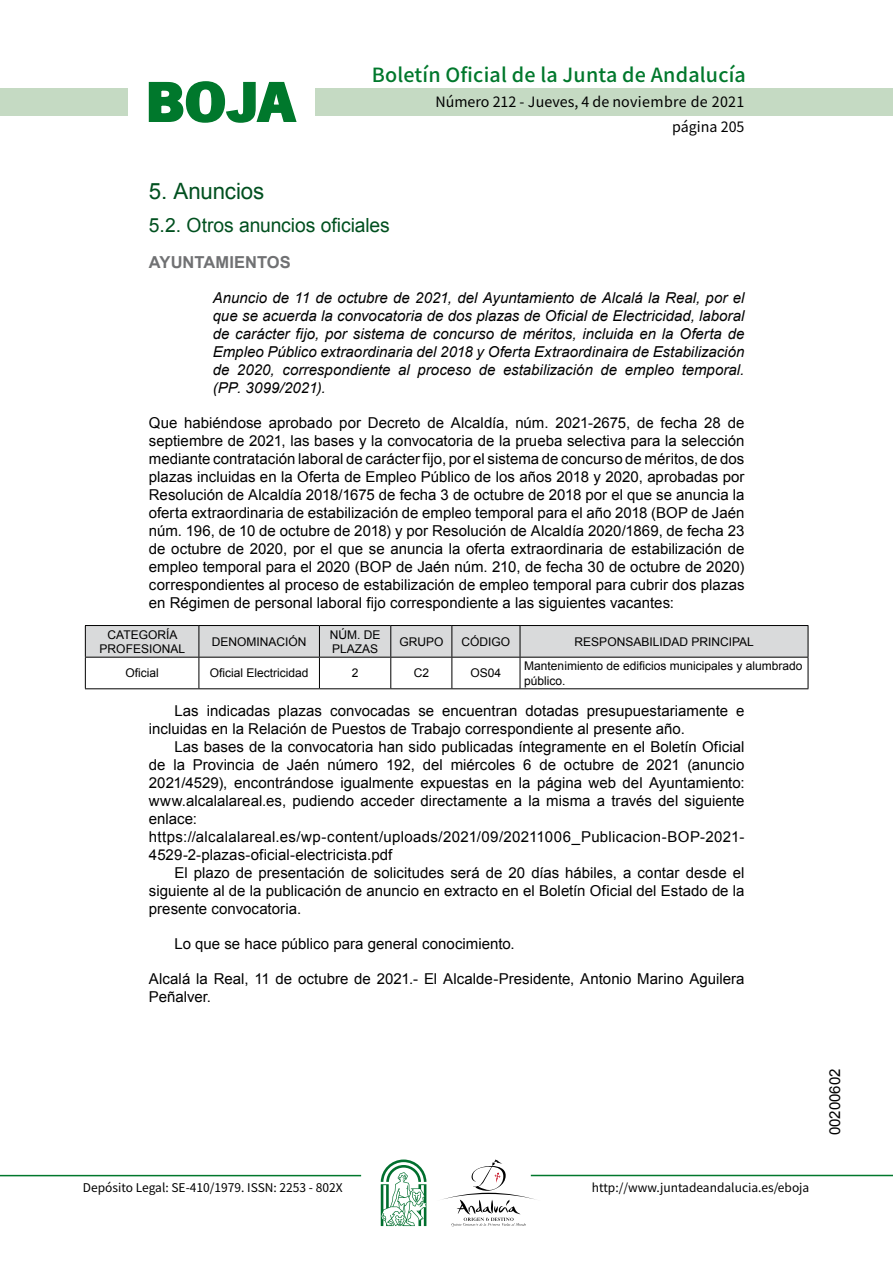
<style>
.page{position:relative;width:893px;height:1263px;background:#fff}
.page>*{position:absolute;margin:0;border:0;box-sizing:border-box;transform-origin:0 0}
.t1{font:700 57.75px "News Got T";color:#00782c;scale:1.14 1}
.t2{font:22.5px "Arial";letter-spacing:-.005em;color:#00501f}
.t3{font:500 19.5px "Noto Sans HK";letter-spacing:.01em;color:#00782c}
.t4{font:19.5px "Arial";letter-spacing:-.005em;color:#00501f}
.t5{font:700 16.5px "Arial";color:#707173}
.t6{font:15px/18px "Arial";color:#000}
.t7{font:italic 15px/18px "Arial";color:#000;text-align:justify}
.t8{font:14.25px/24.5px "Noto Sans HK";color:#000;text-align:right}
.t9{font:12px/14.4px "Arial";color:#000}
.t10{font:12px "Noto Sans HK";color:#000}
</style>
<div class="page">
<div style="left:315px;top:88px;width:577px;height:28px;background:#c5dac3"></div>
<div style="left:0;top:88px;width:128px;height:28px;background:#c5dac3"></div>
<hr style="left:0;top:1175px;width:361px;height:1px;background:#00782c">
<hr style="left:531px;top:1175px;width:361px;height:1px;background:#00782c">
<svg style="left:148px;top:81px;width:149px;height:42px"></svg>
<svg style="left:442px;top:1159px;width:100px;height:67px"></svg>
<svg style="left:381px;top:1160px;width:45px;height:66px"></svg>
<div style="left:86px;top:626px;width:721px;height:31px;background:#d9dadb"></div>
<hr style="left:85px;top:625px;width:114px;height:1px;background:#000">
<hr style="left:85px;top:626px;width:1px;height:31px;background:#000">
<hr style="left:199px;top:625px;width:120px;height:1px;background:#000">
<hr style="left:198px;top:626px;width:1px;height:31px;background:#000">
<hr style="left:319px;top:625px;width:72px;height:1px;background:#000">
<hr style="left:319px;top:626px;width:1px;height:31px;background:#000">
<hr style="left:391px;top:625px;width:61px;height:1px;background:#000">
<hr style="left:390px;top:626px;width:1px;height:31px;background:#000">
<hr style="left:452px;top:625px;width:68px;height:1px;background:#000">
<hr style="left:451px;top:626px;width:1px;height:31px;background:#000">
<hr style="left:520px;top:625px;width:288px;height:1px;background:#000">
<hr style="left:519px;top:626px;width:1px;height:31px;background:#000">
<hr style="left:807px;top:626px;width:1px;height:31px;background:#000">
<hr style="left:85px;top:657px;width:114px;height:1px;background:#000">
<hr style="left:85px;top:658px;width:1px;height:30px;background:#000">
<hr style="left:199px;top:657px;width:120px;height:1px;background:#000">
<hr style="left:198px;top:658px;width:1px;height:30px;background:#000">
<hr style="left:319px;top:657px;width:72px;height:1px;background:#000">
<hr style="left:319px;top:658px;width:1px;height:30px;background:#000">
<hr style="left:391px;top:657px;width:61px;height:1px;background:#000">
<hr style="left:390px;top:658px;width:1px;height:30px;background:#000">
<hr style="left:452px;top:657px;width:68px;height:1px;background:#000">
<hr style="left:451px;top:658px;width:1px;height:30px;background:#000">
<hr style="left:520px;top:657px;width:288px;height:1px;background:#000">
<hr style="left:519px;top:658px;width:1px;height:30px;background:#000">
<hr style="left:807px;top:658px;width:1px;height:30px;background:#000">
<hr style="left:85px;top:688px;width:114px;height:1px;background:#000">
<hr style="left:199px;top:688px;width:120px;height:1px;background:#000">
<hr style="left:319px;top:688px;width:72px;height:1px;background:#000">
<hr style="left:391px;top:688px;width:61px;height:1px;background:#000">
<hr style="left:452px;top:688px;width:68px;height:1px;background:#000">
<hr style="left:520px;top:688px;width:288px;height:1px;background:#000">
<h1 class="t1" style="left:145px;top:68px;width:133px">BOJA</h1>
<h3 class="t3" style="left:372px;top:64px;width:375px">Boletín Oficial de la Junta de Andalucía</h3>
<p class="t8" style="left:435px;top:90px;width:310px">Número 212 - Jueves, 4 de noviembre de 2021 página 205</p>
<h2 class="t2" style="left:149px;top:177px;width:117px">5. Anuncios</h2>
<h3 class="t4" style="left:149px;top:212px;width:242px">5.2. Otros anuncios oficiales</h3>
<p class="t5" style="left:149px;top:251px;width:143px">AYUNTAMIENTOS</p>
<p class="t7" style="left:213px;top:289px;width:533px">Anuncio de 11 de octubre de 2021, del Ayuntamiento de Alcalá la Real, por el que se acuerda la convocatoria de dos plazas de Oficial de Electricidad, laboral de carácter fijo, por sistema de concurso de méritos, incluida en la Oferta de Empleo Público extraordinaria del 2018 y Oferta Extraordinaira de Estabilización de 2020, correspondiente al proceso de estabilización de empleo temporal. (PP. 3099/2021).</p>
<p class="t6" style="left:149px;top:414px;width:597px;text-align:justify">Que habiéndose aprobado por Decreto de Alcaldía, núm. 2021-2675, de fecha 28 de septiembre de 2021, las bases y la convocatoria de la prueba selectiva para la selección mediante contratación laboral de carácter fijo, por el sistema de concurso de méritos, de dos plazas incluidas en la Oferta de Empleo Público de los años 2018 y 2020, aprobadas por Resolución de Alcaldía 2018/1675 de fecha 3 de octubre de 2018 por el que se anuncia la oferta extraordinaria de estabilización de empleo temporal para el año 2018 (BOP de Jaén núm. 196, de 10 de octubre de 2018) y por Resolución de Alcaldía 2020/1869, de fecha 23 de octubre de 2020, por el que se anuncia la oferta extraordinaria de estabilización de empleo temporal para el 2020 (BOP de Jaén núm. 210, de fecha 30 de octubre de 2020) correspondientes al proceso de estabilización de empleo temporal para cubrir dos plazas en Régimen de personal laboral fijo correspondiente a las siguientes vacantes:</p>
<p class="t9" style="left:100px;top:627px;width:87px;text-align:center">CATEGORÍA<br>PROFESIONAL</p>
<p class="t9" style="left:212px;top:634px;width:96px">DENOMINACIÓN</p>
<p class="t9" style="left:330px;top:627px;width:52px">NÚM. DE<br>PLAZAS</p>
<p class="t9" style="left:399px;top:634px;width:46px">GRUPO</p>
<p class="t9" style="left:461px;top:634px;width:50px">CÓDIGO</p>
<p class="t9" style="left:574px;top:634px;width:181px">RESPONSABILIDAD PRINCIPAL</p>
<p class="t9" style="left:125px;top:666px;width:35px">Oficial</p>
<p class="t9" style="left:210px;top:666px;width:100px">Oficial Electricidad</p>
<p class="t9" style="left:352px;top:666px;width:8px">2</p>
<p class="t9" style="left:413px;top:666px;width:17px">C2</p>
<p class="t9" style="left:470px;top:666px;width:32px">OS04</p>
<p class="t9" style="left:524px;top:659px;width:280px">Mantenimiento de edificios municipales y alumbrado público.</p>
<p class="t6" style="left:149px;top:702px;width:597px;text-indent:26px">Las indicadas plazas convocadas se encuentran dotadas presupuestariamente e incluidas en la Relación de Puestos de Trabajo correspondiente al presente año.</p>
<p class="t6" style="left:149px;top:738px;width:597px;text-indent:26px">Las bases de la convocatoria han sido publicadas íntegramente en el Boletín Oficial de la Provincia de Jaén número 192, del miércoles 6 de octubre de 2021 (anuncio 2021/4529), encontrándose igualmente expuestas en la página web del Ayuntamiento: www.alcalalareal.es, pudiendo acceder directamente a la misma a través del siguiente enlace: https://alcalalareal.es/wp-content/uploads/2021/09/20211006_Publicacion-BOP-2021- 4529-2-plazas-oficial-electricista.pdf</p>
<p class="t6" style="left:149px;top:864px;width:597px;text-align:justify;text-indent:26px">El plazo de presentación de solicitudes será de 20 días hábiles, a contar desde el siguiente al de la publicación de anuncio en extracto en el Boletín Oficial del Estado de la presente convocatoria.</p>
<p class="t6" style="left:174px;top:935px;width:342px">Lo que se hace público para general conocimiento.</p>
<p class="t6" style="left:149px;top:970px;width:597px">Alcalá la Real, 11 de octubre de 2021.- El Alcalde-Presidente, Antonio Marino Aguilera<br>Peñalver.</p>
<p class="t10" style="left:83px;top:1181px;width:261px">Depósito Legal: SE-410/1979. ISSN: 2253 - 802X</p>
<p class="t10" style="left:592px;top:1181px;width:219px">http://www.juntadeandalucia.es/eboja</p>
<p class="t6" style="left:826px;top:1135px;width:68px;rotate:-90deg">00200602</p>
</div>
